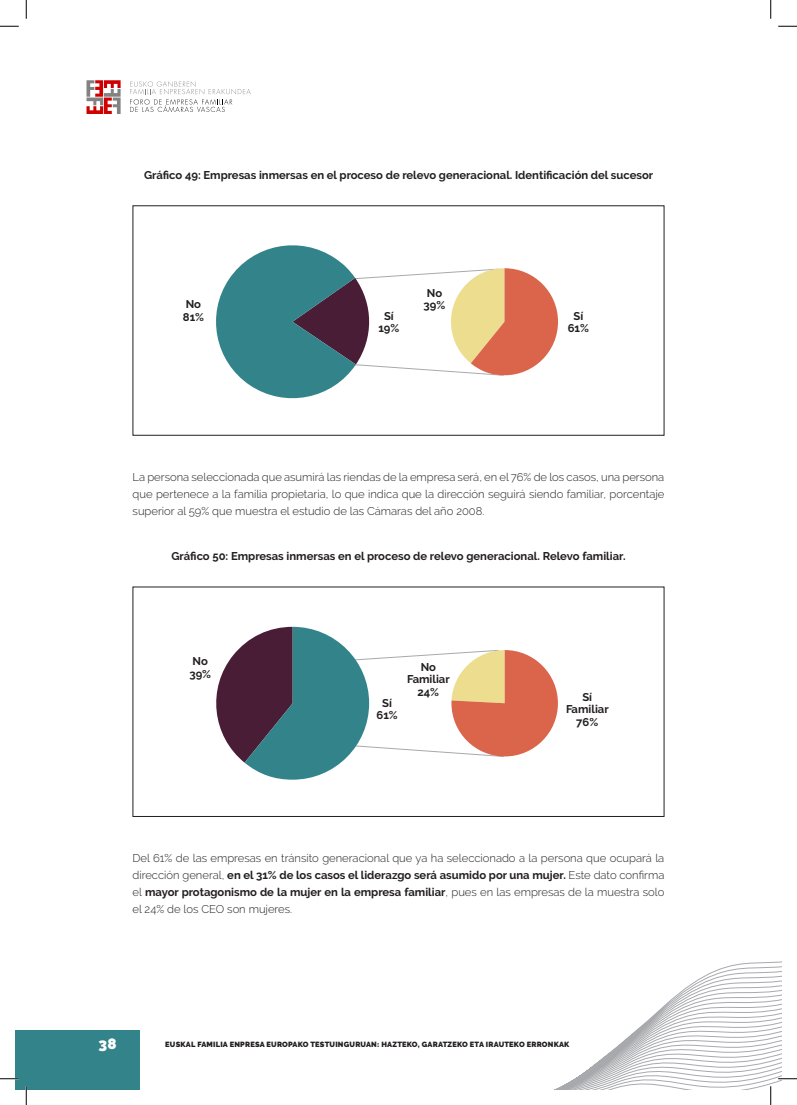
<style>
.page{position:relative;width:797px;height:1105px;background:#fff}
.page>*{position:absolute;margin:0;border:0;box-sizing:border-box;transform-origin:0 0}
.t1{font:900 15px "Raleway";color:#fff}
._04_TEXTO_NORMAL{font:300 11.25px/16.9px "Raleway";color:#231f20;text-align:justify}
._02_TITULO_GRAFICA{font:700 11.25px/12.5px "Raleway";color:#231f20;text-align:center}
.t2{font:900 7.5px "Raleway";letter-spacing:.025em;color:#231f20}
.s1{font-weight:700}
</style>
<div class="page">
<div style="left:16px;top:1030px;width:124px;height:59px;background:#33838a"></div>
<svg style="left:130px;top:81px;width:121px;height:31px"></svg>
<svg style="left:86px;top:80px;width:35px;height:34px"></svg>
<div style="left:133px;top:205px;width:531px;height:231px;border:1px solid #231f20"></div>
<svg style="left:216px;top:245px;width:342px;height:154px"></svg>
<svg style="left:216px;top:627px;width:246px;height:153px"></svg>
<svg style="left:462px;top:586px;width:319px;height:503px"></svg>
<svg style="left:0;top:25px;width:19px;height:2px"></svg>
<svg style="left:778px;top:25px;width:19px;height:2px"></svg>
<svg style="left:0;top:1078px;width:19px;height:1px"></svg>
<svg style="left:778px;top:1078px;width:19px;height:1px"></svg>
<svg style="left:25px;top:0;width:2px;height:19px"></svg>
<svg style="left:25px;top:1086px;width:2px;height:19px"></svg>
<svg style="left:770px;top:0;width:1px;height:19px"></svg>
<svg style="left:770px;top:1086px;width:1px;height:19px"></svg>
<p class="_02_TITULO_GRAFICA" style="left:144px;top:168px;width:511px">Gráfico 49: Empresas inmersas en el proceso de relevo generacional. Identificación del sucesor</p>
<p class="_02_TITULO_GRAFICA" style="left:186px;top:298px;width:17px">No</p>
<p class="_02_TITULO_GRAFICA" style="left:183px;top:310px;width:23px">81%</p>
<p class="_02_TITULO_GRAFICA" style="left:384px;top:309px;width:11px">Sí</p>
<p class="_02_TITULO_GRAFICA" style="left:378px;top:322px;width:23px">19%</p>
<p class="_02_TITULO_GRAFICA" style="left:427px;top:286px;width:17px">No</p>
<p class="_02_TITULO_GRAFICA" style="left:423px;top:299px;width:23px">39%</p>
<p class="_02_TITULO_GRAFICA" style="left:573px;top:309px;width:11px">Sí</p>
<p class="_02_TITULO_GRAFICA" style="left:568px;top:322px;width:23px">61%</p>
<p class="_04_TEXTO_NORMAL" style="left:133px;top:468px;width:533px">La persona seleccionada que asumirá las riendas de la empresa será, en el 76% de los casos, una persona que pertenece a la familia propietaria, lo que indica que la dirección seguirá siendo familiar, porcentaje superior al 59% que muestra el estudio de las Cámaras del año 2008.</p>
<p class="_02_TITULO_GRAFICA" style="left:171px;top:550px;width:455px">Gráfico 50: Empresas inmersas en el proceso de relevo generacional. Relevo familiar.</p>
<p class="_02_TITULO_GRAFICA" style="left:193px;top:655px;width:17px">No</p>
<p class="_02_TITULO_GRAFICA" style="left:189px;top:667px;width:23px">39%</p>
<p class="_02_TITULO_GRAFICA" style="left:382px;top:697px;width:11px">Sí</p>
<p class="_02_TITULO_GRAFICA" style="left:376px;top:709px;width:23px">61%</p>
<p class="_02_TITULO_GRAFICA" style="left:407px;top:660px;width:44px">No<br>Familiar</p>
<p class="_02_TITULO_GRAFICA" style="left:417px;top:685px;width:23px">24%</p>
<p class="_02_TITULO_GRAFICA" style="left:566px;top:691px;width:44px">Sí<br>Familiar</p>
<p class="_02_TITULO_GRAFICA" style="left:576px;top:716px;width:23px">76%</p>
<p class="_04_TEXTO_NORMAL" style="left:133px;top:849px;width:533px">Del 61% de las empresas en tránsito generacional que ya ha seleccionado a la persona que ocupará la dirección general, <span class="s1">en el 31% de los casos el liderazgo será asumido por una mujer.</span> Este dato confirma el <span class="s1">mayor protagonismo de la mujer en la empresa familiar</span>, pues en las empresas de la muestra solo el 24% de los CEO son mujeres.</p>
<h1 class="t1" style="left:99px;top:1035px;width:19px">38</h1>
<p class="t2" style="left:165px;top:1040px;width:405px">EUSKAL FAMILIA ENPRESA EUROPAKO TESTUINGURUAN: HAZTEKO, GARATZEKO ETA IRAUTEKO ERRONKAK</p>
</div>
